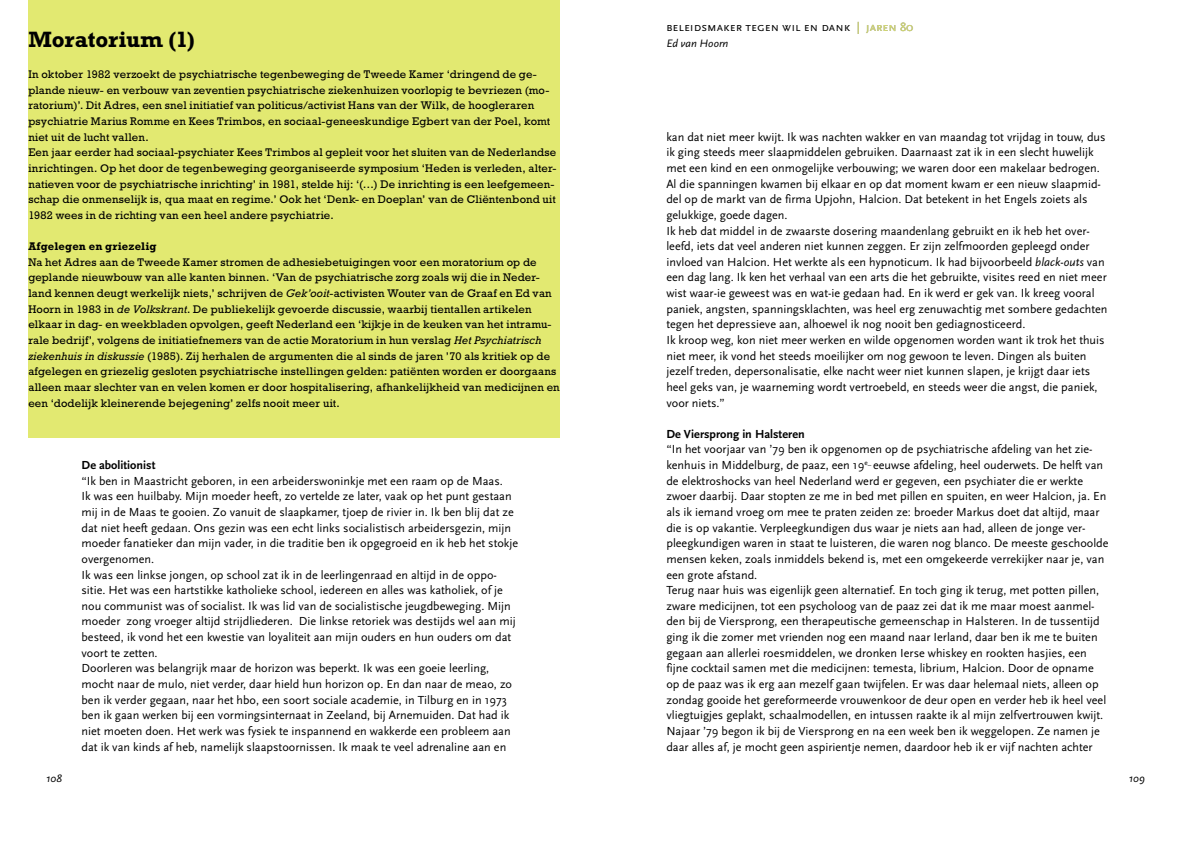
<style>
.page{position:relative;width:1191px;height:851px;background:#fff}
.page>*{position:absolute;margin:0;border:0;box-sizing:border-box;transform-origin:0 0}
.t1{font:700 22.5px "Rockwell Std";letter-spacing:-.005em;color:#000}
.t2{font:12.5px "Scala Sans Caps";color:#000}
.t3{font:12.25px/15.6px "Scala Sans";color:#000}
.t4{font:700 12.25px "Scala Sans";color:#000}
.t5{font:11.25px/15.6px "Rockwell Std";letter-spacing:.015em;color:#000}
.t6{font:700 11.25px "Rockwell Std";letter-spacing:.015em;color:#000}
.t7{font:italic 11.25px "Scala Sans";color:#000}
.s1{font-style:italic}
.s2{color:#636363}
</style>
<div class="page">
<div style="left:28px;top:0;width:532px;height:437px;background:#e2e971"></div>
<h1 class="t1" style="left:28px;top:26px;width:168px">Moratorium (1)</h1>
<p class="t5" style="left:28px;top:66px;width:529px">In oktober 1982 verzoekt de psychiatrische tegenbeweging de Tweede Kamer ‘dringend de ge&shy;plande nieuw- en verbouw van zeventien psychiatrische ziekenhuizen voorlopig te bevriezen (mo&shy;ratorium)’. Dit Adres, een snel initiatief van politicus/activist Hans van der Wilk, de hoogleraren psychiatrie Marius Romme en Kees Trimbos, en sociaal-geneeskundige Egbert van der Poel, komt niet uit de lucht vallen.<br>Een jaar eerder had sociaal-psychiater Kees Trimbos al gepleit voor het sluiten van de Nederlandse inrichtingen. Op het door de tegenbeweging georganiseerde symposium ‘Heden is verleden, alter&shy;natieven voor de psychiatrische inrichting’ in 1981, stelde hij: ‘(…) De inrichting is een leefgemeen&shy;schap die onmenselijk is, qua maat en regime.’ Ook het ‘Denk- en Doeplan’ van de Cliëntenbond uit 1982 wees in de richting van een heel andere psychiatrie.</p>
<p class="t6" style="left:28px;top:240px;width:130px">Afgelegen en griezelig</p>
<p class="t5" style="left:28px;top:254px;width:533px">Na het Adres aan de Tweede Kamer stromen de adhesiebetuigingen voor een moratorium op de geplande nieuwbouw van alle kanten binnen. ‘Van de psychiatrische zorg zoals wij die in Neder&shy;land kennen deugt werkelijk niets,’ schrijven de <span class="s1">Gek’ooit</span>-activisten Wouter van de Graaf en Ed van Hoorn in 1983 in <span class="s1">de Volkskrant</span>. De publiekelijk gevoerde discussie, waarbij tientallen artikelen elkaar in dag- en weekbladen opvolgen, geeft Nederland een ‘kijkje in de keuken van het intramu&shy;rale bedrijf’, volgens de initiatiefnemers van de actie Moratorium in hun verslag <span class="s1">Het Psychiatrisch ziekenhuis in diskussie</span> (1985). Zij herhalen de argumenten die al sinds de jaren ’70 als kritiek op de afgelegen en griezelig gesloten psychiatrische instellingen gelden: patiënten worden er doorgaans alleen maar slechter van en velen komen er door hospitalisering, afhankelijkheid van medicijnen en een ‘dodelijk kleinerende bejegening’ zelfs nooit meer uit.</p>
<p class="t4" style="left:81px;top:458px;width:75px">De abolitionist</p>
<p class="t3" style="left:81px;top:473px;width:438px">“Ik ben in Maastricht geboren, in een arbeiderswoninkje met een raam op de Maas.<br>Ik was een huilbaby. Mijn moeder heeft, zo vertelde ze later, vaak op het punt gestaan mij in de Maas te gooien. Zo vanuit de slaapkamer, tjoep de rivier in. Ik ben blij dat ze dat niet heeft gedaan. Ons gezin was een echt links socialistisch arbeidersgezin, mijn moeder fanatieker dan mijn vader, in die traditie ben ik opgegroeid en ik heb het stokje overgenomen.<br>Ik was een linkse jongen, op school zat ik in de leerlingenraad en altijd in de oppo&shy;sitie. Het was een hartstikke katholieke school, iedereen en alles was katholiek, of je nou communist was of socialist. Ik was lid van de socialistische jeugdbeweging. Mijn moeder zong vroeger altijd strijdliederen. Die linkse retoriek was destijds wel aan mij besteed, ik vond het een kwestie van loyaliteit aan mijn ouders en hun ouders om dat voort te zetten.<br>Doorleren was belangrijk maar de horizon was beperkt. Ik was een goeie leerling, mocht naar de mulo, niet verder, daar hield hun horizon op. En dan naar de meao, zo ben ik verder gegaan, naar het hbo, een soort sociale academie, in Tilburg en in 1973 ben ik gaan werken bij een vormingsinternaat in Zeeland, bij Arnemuiden. Dat had ik niet moeten doen. Het werk was fysiek te inspannend en wakkerde een probleem aan dat ik van kinds af heb, namelijk slaapstoornissen. Ik maak te veel adrenaline aan en</p>
<p class="t2" style="left:666px;top:20px;width:248px">beleidsmaker tegen wil en dank <span class="s2">| jaren 80</span></p>
<p class="t7" style="left:666px;top:37px;width:63px">Ed van Hoorn</p>
<p class="t3" style="left:666px;top:129px;width:442px">kan dat niet meer kwijt. Ik was nachten wakker en van maandag tot vrijdag in touw, dus ik ging steeds meer slaapmiddelen gebruiken. Daarnaast zat ik in een slecht huwelijk met een kind en een onmogelijke verbouwing; we waren door een makelaar bedrogen.<br>Al die spanningen kwamen bij elkaar en op dat moment kwam er een nieuw slaapmid&shy;del op de markt van de firma Upjohn, Halcion. Dat betekent in het Engels zoiets als gelukkige, goede dagen.<br>Ik heb dat middel in de zwaarste dosering maandenlang gebruikt en ik heb het over&shy;leefd, iets dat veel anderen niet kunnen zeggen. Er zijn zelfmoorden gepleegd onder invloed van Halcion. Het werkte als een hypnoticum. Ik had bijvoorbeeld <span class="s1">black-outs</span> van een dag lang. Ik ken het verhaal van een arts die het gebruikte, visites reed en niet meer wist waar-ie geweest was en wat-ie gedaan had. En ik werd er gek van. Ik kreeg vooral paniek, angsten, spanningsklachten, was heel erg zenuwachtig met sombere gedachten tegen het depressieve aan, alhoewel ik nog nooit ben gediagnosticeerd.<br>Ik kroop weg, kon niet meer werken en wilde opgenomen worden want ik trok het thuis niet meer, ik vond het steeds moeilijker om nog gewoon te leven. Dingen als buiten jezelf treden, depersonalisatie, elke nacht weer niet kunnen slapen, je krijgt daar iets heel geks van, je waarneming wordt vertroebeld, en steeds weer die angst, die paniek, voor niets.”</p>
<p class="t4" style="left:666px;top:427px;width:140px">De Viersprong in Halsteren</p>
<p class="t3" style="left:666px;top:442px;width:444px">“In het voorjaar van ’79 ben ik opgenomen op de psychiatrische afdeling van het zie&shy;kenhuis in Middelburg, de paaz, een 19<sup>e_</sup> eeuwse afdeling, heel ouderwets. De helft van de elektroshocks van heel Nederland werd er gegeven, een psychiater die er werkte zwoer daarbij. Daar stopten ze me in bed met pillen en spuiten, en weer Halcion, ja. En als ik iemand vroeg om mee te praten zeiden ze: broeder Markus doet dat altijd, maar die is op vakantie. Verpleegkundigen dus waar je niets aan had, alleen de jonge ver&shy;pleegkundigen waren in staat te luisteren, die waren nog blanco. De meeste geschoolde mensen keken, zoals inmiddels bekend is, met een omgekeerde verrekijker naar je, van een grote afstand.<br>Terug naar huis was eigenlijk geen alternatief. En toch ging ik terug, met potten pillen, zware medicijnen, tot een psycholoog van de paaz zei dat ik me maar moest aanmel&shy;den bij de Viersprong, een therapeutische gemeenschap in Halsteren. In de tussentijd ging ik die zomer met vrienden nog een maand naar Ierland, daar ben ik me te buiten gegaan aan allerlei roesmiddelen, we dronken Ierse whiskey en rookten hasjies, een fijne cocktail samen met die medicijnen: temesta, librium, Halcion. Door de opname op de paaz was ik erg aan mezelf gaan twijfelen. Er was daar helemaal niets, alleen op zondag gooide het gereformeerde vrouwenkoor de deur open en verder heb ik heel veel vliegtuigjes geplakt, schaalmodellen, en intussen raakte ik al mijn zelfvertrouwen kwijt.<br>Najaar ’79 begon ik bij de Viersprong en na een week ben ik weggelopen. Ze namen je daar alles af, je mocht geen aspirientje nemen, daardoor heb ik er vijf nachten achter</p>
<p class="t7" style="left:46px;top:771px;width:17px">108</p>
<p class="t7" style="left:1128px;top:771px;width:18px">109</p>
</div>
